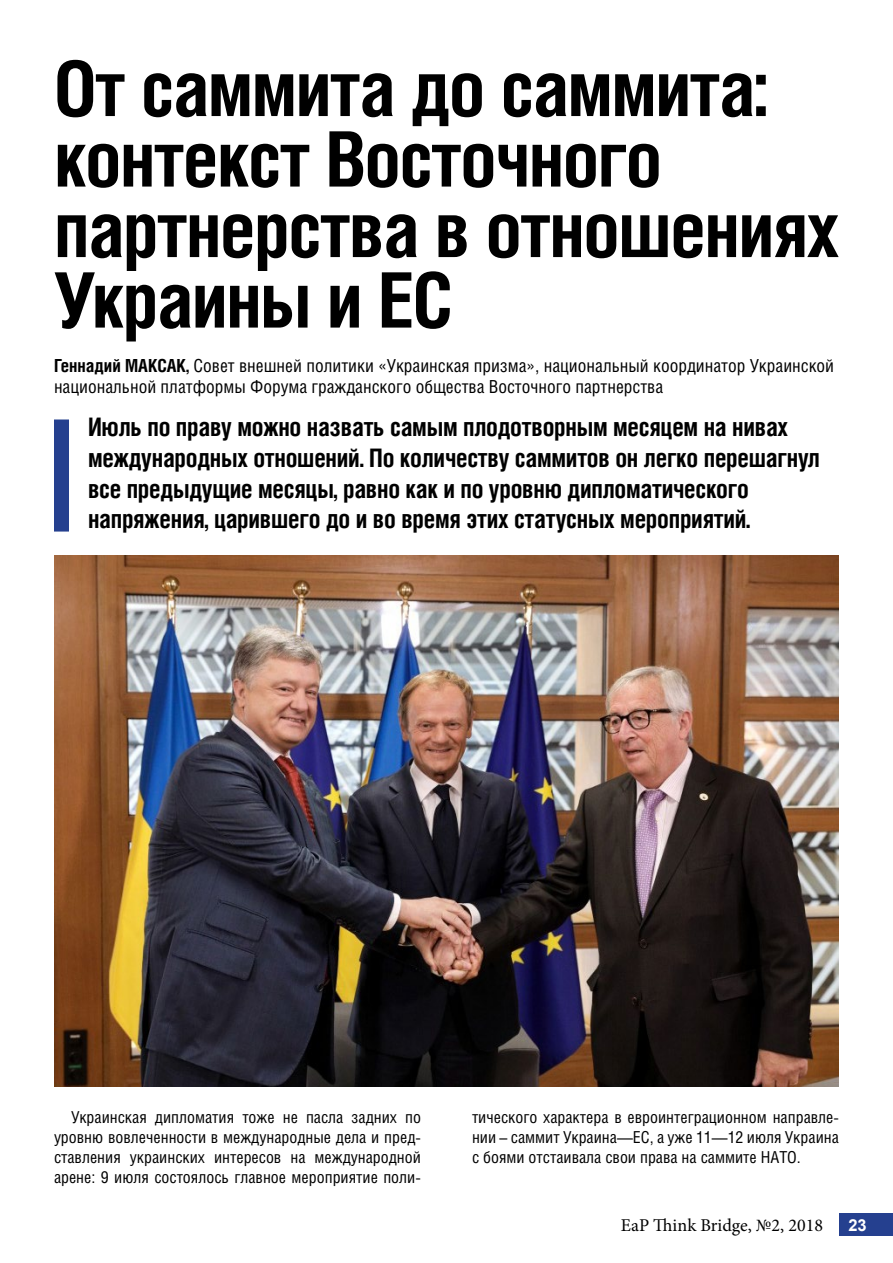
<style>
.page{position:relative;width:893px;height:1263px;background:#fff}
.page>*{position:absolute;margin:0;border:0;box-sizing:border-box;transform-origin:0 0}
.t1{font:700 76.5px/70.5px "Helios Cond";letter-spacing:-.02em;color:#000}
.t2{font:700 25.5px/30.6px "Helios Cond";letter-spacing:-.01em;color:#000}
.t3{font:18px/21.6px "Helios Cond";color:#000}
.t4{font:18px "Minion Pro";color:#000}
.t5{font:16.5px/19.8px "Helios Cond";color:#000;text-align:justify}
.t6{font:700 16.5px "Arial";color:#fff}
.s1{font-weight:700}
</style>
<div class="page">
<div style="left:840px;top:1213px;width:53px;height:23px;background:#25408f"></div>
<img style="left:54px;top:555px;width:785px;height:532px">
<div style="left:54px;top:419px;width:15px;height:112px;background:#25408f"></div>
<h1 class="t1" style="left:54px;top:51px;width:786px">От саммита до саммита: контекст Восточного партнерства в отношениях<br>Украины и ЕС</h1>
<p class="t3" style="left:54px;top:354px;width:782px"><span class="s1">Геннадий МАКСАК,</span> Совет внешней политики «Украинская призма», национальный координатор Украинской национальной платформы Форума гражданского общества Восточного партнерства</p>
<p class="t2" style="left:88px;top:411px;width:733px">Июль по праву можно назвать самым плодотворным месяцем на нивах международных отношений. По количеству саммитов он легко перешагнул все предыдущие месяцы, равно как и по уровню дипломатического напряжения, царившего до и во время этих статусных мероприятий.</p>
<p class="t5" style="left:54px;top:1107px;width:368px;text-indent:17px">Украинская дипломатия тоже не пасла задних по уровню вовлеченности в международные дела и пред&shy;ставления украинских интересов на международной арене: 9 июля состоялось главное мероприятие поли-</p>
<p class="t5" style="left:472px;top:1107px;width:368px">тического характера в евроинтеграционном направле&shy;нии – саммит Украина—ЕС, а уже 11—12 июля Украина с боями отстаивала свои права на саммите НАТО.</p>
<p class="t4" style="left:621px;top:1213px;width:204px">EaP Think Bridge, №2, 2018</p>
<p class="t6" style="left:848px;top:1214px;width:20px">23</p>
</div>
